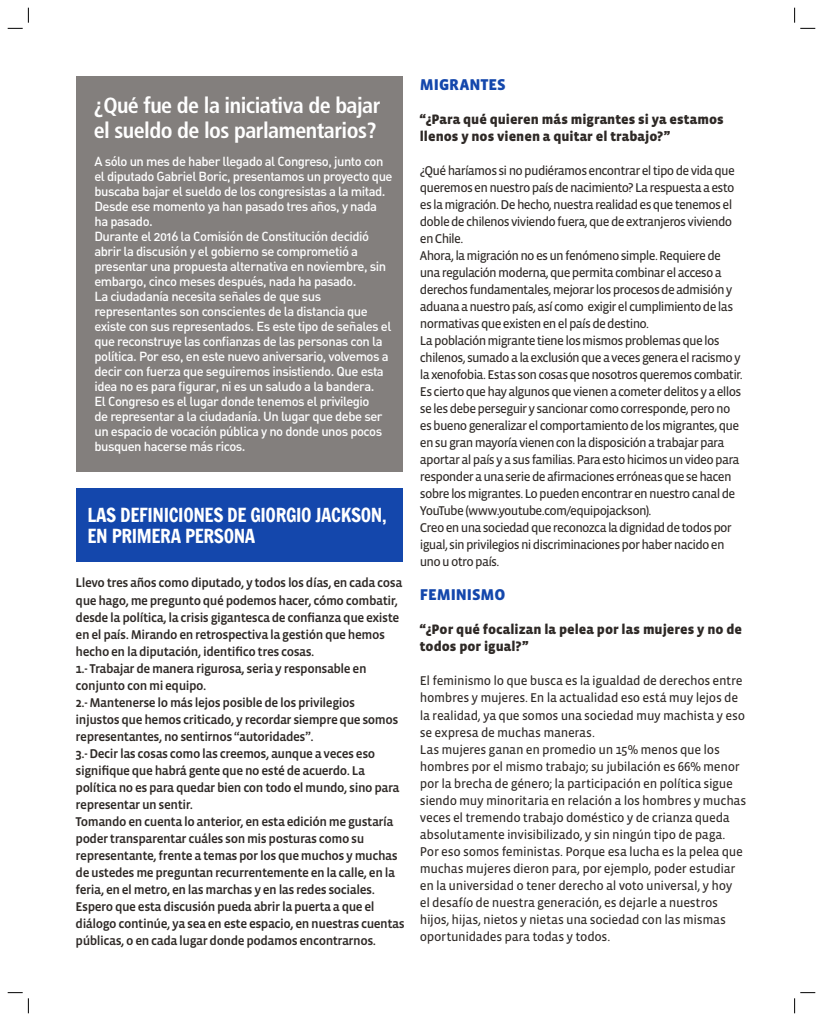
<style>
.page{position:relative;width:823px;height:1021px;background:#fff}
.page>*{position:absolute;margin:0;border:0;box-sizing:border-box;transform-origin:0 0}
.t1{font:700 condensed 22px/25px "Frutiger LT Std";letter-spacing:-.025em;color:#fff}
.t2{font:19px/21px "Francois One";letter-spacing:-.02em;color:#fff}
.t3{font:900 16px "Vista Sans OT";letter-spacing:-.005em;color:#1447ac}
.t4{font:900 14px/17px "Vista Sans OT";color:#2e2926}
.t5{font:13px/17px "Vista Sans OT";letter-spacing:-.05em;color:#2e2926}
.t6{font:500 13px/17px "Vista Sans OT";letter-spacing:-.035em;color:#2e2926}
.t7{font:13px/15px "DIN Medium Alternate";letter-spacing:-.035em;color:#fff}
.t8{font:13px/17px "Vista Sans OT";letter-spacing:-.025em;color:#2e2926}
</style>
<div class="page">
<div style="left:77px;top:488px;width:326px;height:73px;background:#1447ac"></div>
<div style="left:77px;top:77px;width:326px;height:395px;background:#837f7d"></div>
<svg style="left:8px;top:8px;width:21px;height:21px"></svg>
<svg style="left:8px;top:992px;width:21px;height:21px"></svg>
<svg style="left:794px;top:8px;width:20px;height:21px"></svg>
<svg style="left:794px;top:992px;width:20px;height:21px"></svg>
<p class="t1" style="left:94px;top:93px;width:288px">¿Qué fue de la iniciativa de bajar el sueldo de los parlamentarios?</p>
<p class="t7" style="left:94px;top:153px;width:299px">A sólo un mes de haber llegado al Congreso, junto con el diputado Gabriel Boric, presentamos un proyecto que buscaba bajar el sueldo de los congresistas a la mitad.</p>
<p class="t7" style="left:94px;top:198px;width:284px">Desde ese momento ya han pasado tres años, y nada ha pasado.</p>
<p class="t7" style="left:94px;top:228px;width:293px">Durante el 2016 la Comisión de Constitución decidió abrir la discusión y el gobierno se comprometió a presentar una propuesta alternativa en noviembre, sin embargo, cinco meses después, nada ha pasado.</p>
<p class="t7" style="left:94px;top:288px;width:298px">La ciudadanía necesita señales de que sus representantes son conscientes de la distancia que existe con sus representados. Es este tipo de señales el que reconstruye las confianzas de las personas con la política. Por eso, en este nuevo aniversario, volvemos a decir con fuerza que seguiremos insistiendo. Que esta idea no es para figurar, ni es un saludo a la bandera.<br>El Congreso es el lugar donde tenemos el privilegio<br>de representar a la ciudadanía. Un lugar que debe ser un espacio de vocación pública y no donde unos pocos busquen hacerse más ricos.</p>
<p class="t2" style="left:87px;top:504px;width:300px">LAS DEFINICIONES DE GIORGIO JACKSON,<br>EN PRIMERA PERSONA</p>
<p class="t6" style="left:76px;top:575px;width:328px">Llevo tres años como diputado, y todos los días, en cada cosa que hago, me pregunto qué podemos hacer, cómo combatir, desde la política, la crisis gigantesca de confianza que existe en el país. Mirando en retrospectiva la gestión que hemos hecho en la diputación, identifico tres cosas.</p>
<p class="t6" style="left:76px;top:660px;width:292px">1.- Trabajar de manera rigurosa, seria y responsable en conjunto con mi equipo.</p>
<p class="t6" style="left:76px;top:694px;width:324px">2.- Mantenerse lo más lejos posible de los privilegios injustos que hemos criticado, y recordar siempre que somos representantes, no sentirnos “autoridades”.</p>
<p class="t6" style="left:76px;top:745px;width:325px">3.- Decir las cosas como las creemos, aunque a veces eso signifique que habrá gente que no esté de acuerdo. La política no es para quedar bien con todo el mundo, sino para representar un sentir.</p>
<p class="t6" style="left:76px;top:813px;width:323px">Tomando en cuenta lo anterior, en esta edición me gustaría poder transparentar cuáles son mis posturas como su representante, frente a temas por los que muchos y muchas de ustedes me preguntan recurrentemente en la calle, en la feria, en el metro, en las marchas y en las redes sociales.</p>
<p class="t6" style="left:76px;top:898px;width:330px">Espero que esta discusión pueda abrir la puerta a que el diálogo continúe, ya sea en este espacio, en nuestras cuentas públicas, o en cada lugar donde podamos encontrarnos.</p>
<p class="t3" style="left:419px;top:77px;width:87px">MIGRANTES</p>
<p class="t4" style="left:419px;top:111px;width:305px">“¿Para qué quieren más migrantes si ya estamos llenos y nos vienen a quitar el trabajo?”</p>
<p class="t5" style="left:419px;top:163px;width:316px">¿Qué haríamos si no pudiéramos encontrar el tipo de vida que queremos en nuestro país de nacimiento? La respuesta a esto es la migración. De hecho, nuestra realidad es que tenemos el doble de chilenos viviendo fuera, que de extranjeros viviendo en Chile.</p>
<p class="t5" style="left:419px;top:248px;width:315px">Ahora, la migración no es un fenómeno simple. Requiere de una regulación moderna, que permita combinar el acceso a derechos fundamentales, mejorar los procesos de admisión y aduana a nuestro país, así como exigir el cumplimiento de las normativas que existen en el país de destino.</p>
<p class="t5" style="left:419px;top:333px;width:324px">La población migrante tiene los mismos problemas que los chilenos, sumado a la exclusión que a veces genera el racismo y la xenofobia. Estas son cosas que nosotros queremos combatir.<br>Es cierto que hay algunos que vienen a cometer delitos y a ellos se les debe perseguir y sancionar como corresponde, pero no es bueno generalizar el comportamiento de los migrantes, que en su gran mayoría vienen con la disposición a trabajar para aportar al país y a sus familias. Para esto hicimos un video para responder a una serie de afirmaciones erróneas que se hacen sobre los migrantes. Lo pueden encontrar en nuestro canal de YouTube (www.youtube.com/equipojackson).</p>
<p class="t5" style="left:419px;top:520px;width:313px">Creo en una sociedad que reconozca la dignidad de todos por igual, sin privilegios ni discriminaciones por haber nacido en uno u otro país.</p>
<p class="t3" style="left:419px;top:587px;width:87px">FEMINISMO</p>
<p class="t4" style="left:419px;top:621px;width:323px">“¿Por qué focalizan la pelea por las mujeres y no de todos por igual?”</p>
<p class="t8" style="left:419px;top:673px;width:326px">El feminismo lo que busca es la igualdad de derechos entre hombres y mujeres. En la actualidad eso está muy lejos de la realidad, ya que somos una sociedad muy machista y eso se expresa de muchas maneras.</p>
<p class="t8" style="left:419px;top:741px;width:328px">Las mujeres ganan en promedio un 15% menos que los hombres por el mismo trabajo; su jubilación es 66% menor por la brecha de género; la participación en política sigue siendo muy minoritaria en relación a los hombres y muchas veces el tremendo trabajo doméstico y de crianza queda absolutamente invisibilizado, y sin ningún tipo de paga.</p>
<p class="t8" style="left:419px;top:843px;width:324px">Por eso somos feministas. Porque esa lucha es la pelea que muchas mujeres dieron para, por ejemplo, poder estudiar en la universidad o tener derecho al voto universal, y hoy el desafío de nuestra generación, es dejarle a nuestros hijos, hijas, nietos y nietas una sociedad con las mismas oportunidades para todas y todos.</p>
</div>
